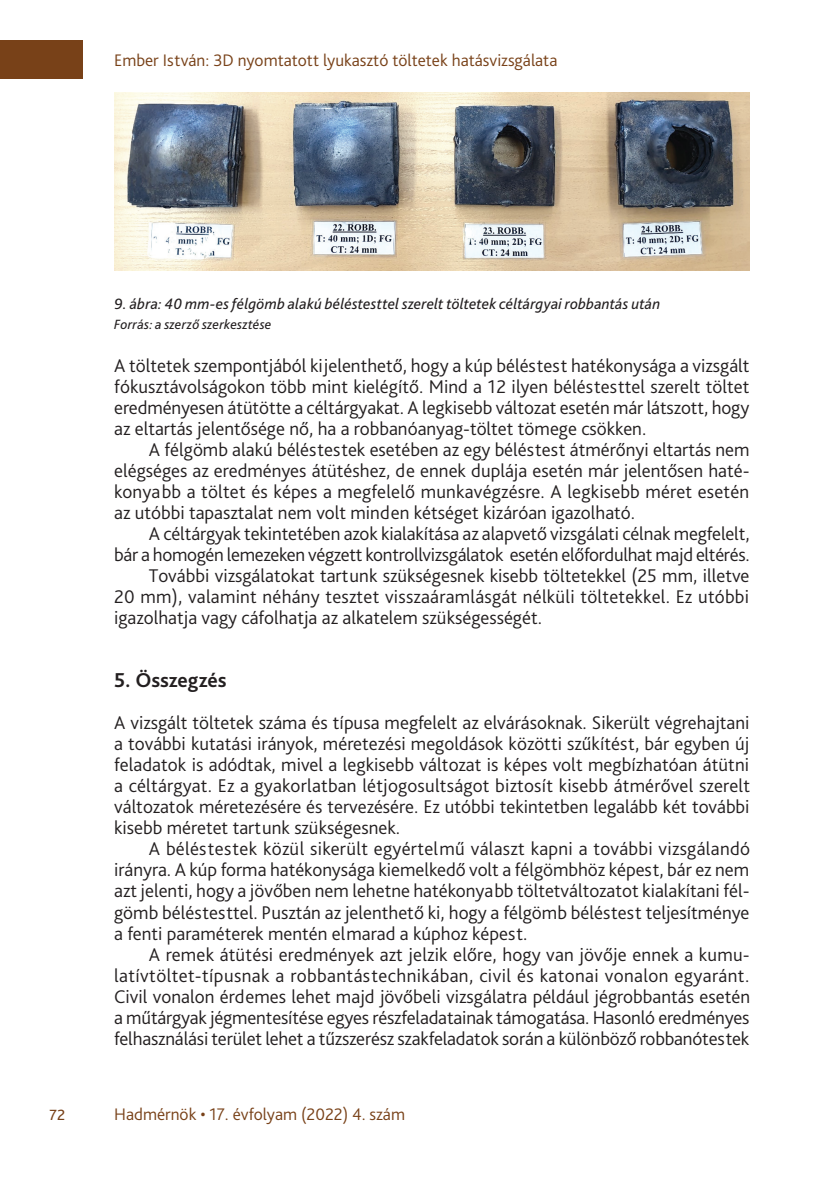
<style>
.page{position:relative;width:834px;height:1181px;background:#fff}
.page>*{position:absolute;margin:0;border:0;box-sizing:border-box;transform-origin:0 0}
._1_1__Head_címsor1{font:700 21px "Bliss Pro";color:#231f20}
._3_szövegtörzs{font:300 19.25px/21px "Bliss Pro";letter-spacing:-.005em;color:#231f20;text-align:justify}
._3_1_első_bekezdés{font:300 19.25px/21px "Bliss Pro";color:#231f20;text-align:justify}
.t1{font:300 19.25px "Bliss Pro";color:#784118}
.t2{font:300 17.5px "Bliss Pro";color:#784118}
._8_Ábra__képalárás{font:italic 15.75px "Bliss Pro";letter-spacing:.01em;color:#231f20}
._8_ábra_forrás{font:italic 14px "Bliss Pro";letter-spacing:.015em;color:#231f20}
</style>
<div class="page">
<div style="left:0;top:41px;width:83px;height:38px;background:#784118"></div>
<img style="left:114px;top:92px;width:635px;height:179px">
<p class="t2" style="left:114px;top:49px;width:444px">Ember István: 3D nyomtatott lyukasztó töltetek hatásvizsgálata</p>
<p class="_8_Ábra__képalárás" style="left:114px;top:294px;width:547px">9. ábra: 40 mm-es félgömb alakú béléstesttel szerelt töltetek céltárgyai robbantás után</p>
<p class="_8_ábra_forrás" style="left:114px;top:316px;width:159px">Forrás: a szerző szerkesztése</p>
<p class="_3_1_első_bekezdés" style="left:114px;top:355px;width:636px">A töltetek szempontjából kijelenthető, hogy a kúp béléstest hatékonysága a vizsgált fókusztávolságokon több mint kielégítő. Mind a -12 ilyen béléstesttel szerelt töltet eredményesen átütötte a céltárgyakat. A legkisebb változat esetén már látszott, hogy az eltartás jelentősége nő, ha a robbanóanyag-töltet tömege csökken.</p>
<p class="_3_szövegtörzs" style="left:114px;top:439px;width:636px;text-indent:35px">A félgömb alakú béléstestek esetében az egy béléstest átmérőnyi eltartás nem elégséges az eredményes átütéshez, de ennek duplája esetén már jelentősen haté&shy;konyabb a töltet és képes a megfelelő munkavégzésre. A legkisebb méret esetén az utóbbi tapasztalat nem volt minden kétséget kizáróan igazolható.</p>
<p class="_3_szövegtörzs" style="left:114px;top:523px;width:637px;text-align:right">A céltárgyak tekintetében azok kialakítása az alapvető vizsgálati célnak megfelelt,<br>bár a homogén lemezeken végzett kontrollvizsgálatok esetén előfordulhat majd eltérés.</p>
<p class="_3_szövegtörzs" style="left:114px;top:565px;width:636px;text-indent:35px">További vizsgálatokat tartunk szükségesnek kisebb töltetekkel (25 mm, illetve 20 mm), valamint néhány tesztet visszaáramlásgát nélküli töltetekkel. Ez utóbbi igazolhatja vagy cáfolhatja az alkatelem szükségességét.</p>
<p class="_1_1__Head_címsor1" style="left:114px;top:667px;width:114px">5. Összegzés</p>
<p class="_3_1_első_bekezdés" style="left:114px;top:712px;width:637px">A vizsgált töltetek száma és típusa megfelelt az elvárásoknak. Sikerült végrehajtani a további kutatási irányok, méretezési megoldások közötti szűkítést, bár egyben új feladatok is adódtak, mivel a legkisebb változat is képes volt megbízhatóan átütni a céltárgyat. Ez a gyakorlatban létjogosultságot biztosít kisebb átmérővel szerelt változatok méretezésére és tervezésére. Ez utóbbi tekintetben legalább két további kisebb méretet tartunk szükségesnek.</p>
<p class="_3_szövegtörzs" style="left:114px;top:838px;width:637px;text-indent:35px">A béléstestek közül sikerült egyértelmű választ kapni a további vizsgálandó irányra. A kúp forma hatékonysága kiemelkedő volt a félgömbhöz képest, bár ez nem azt jelenti, hogy a jövőben nem lehetne hatékonyabb töltetváltozatot kialakítani fél&shy;gömb béléstesttel. Pusztán az jelenthető ki, hogy a félgömb béléstest teljesítménye a fenti paraméterek mentén elmarad a kúphoz képest.</p>
<p class="_3_szövegtörzs" style="left:114px;top:943px;width:637px;text-indent:35px">A remek átütési eredmények azt jelzik előre, hogy van jövője ennek a kumu&shy;latívtöltet-típusnak a robbantástechnikában, civil és katonai vonalon egyaránt.<br>Civil vonalon érdemes lehet majd jövőbeli vizsgálatra például jégrobbantás esetén a műtárgyak jégmentesítése egyes részfeladatainak támogatása. Hasonló eredményes felhasználási terület lehet a tűzszerész szakfeladatok során a különböző robbanótestek</p>
<p class="t1" style="left:50px;top:1102px;width:17px">72</p>
<p class="t2" style="left:114px;top:1103px;width:292px">Hadmérnök • 17. évfolyam (2022) 4. szám</p>
</div>
